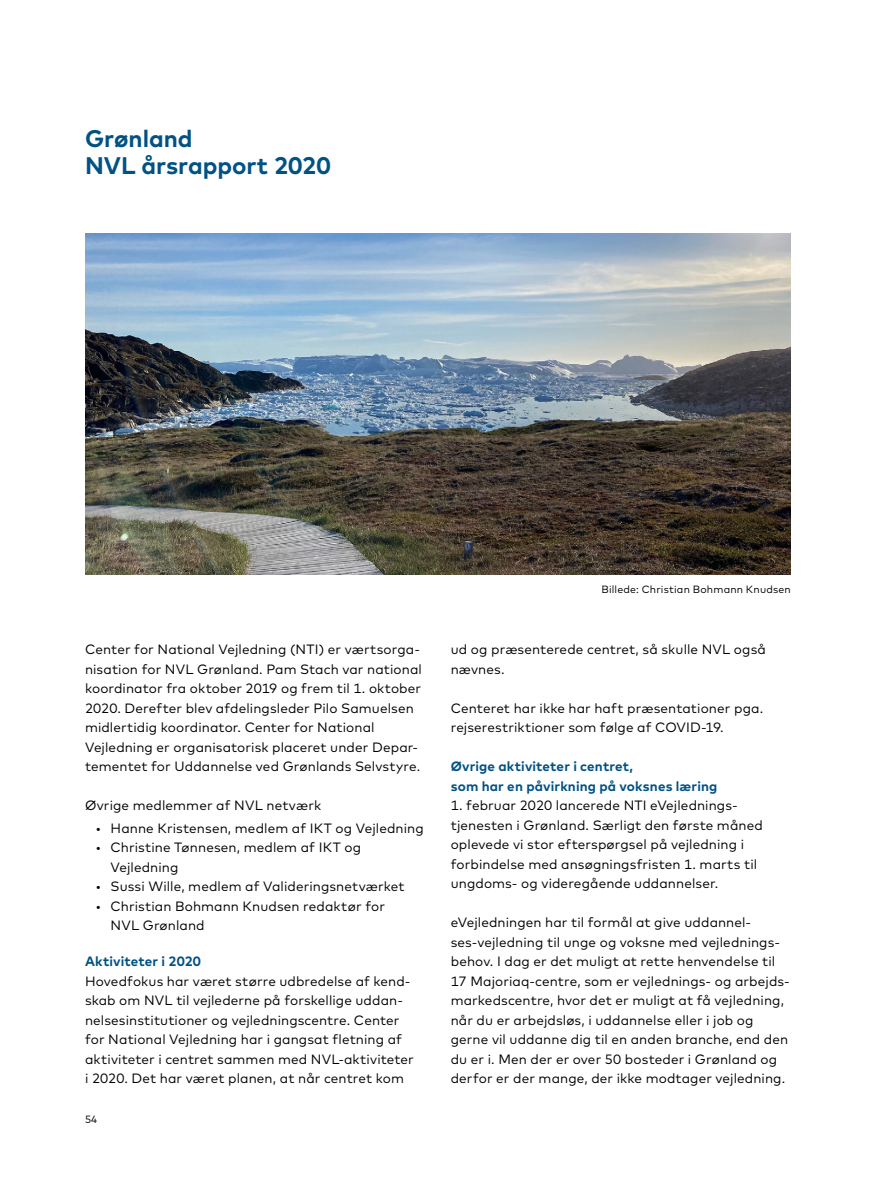
<style>
.page{position:relative;width:893px;height:1191px;background:#fff}
.page>*{position:absolute;margin:0;border:0;box-sizing:border-box;transform-origin:0 0}
.Overskrift_16_17{font:700 24px "Mark OT";color:#005285}
.Brødtekst_9_13{font:13.5px/19.5px "Mark OT";letter-spacing:.01em;color:#000}
.Mellemrubrik_9_13{font:700 13.5px/19.5px "Mark OT";letter-spacing:.01em;color:#005285}
.Bildtext{font:10.5px "Mark OT";letter-spacing:.015em;color:#000}
</style>
<div class="page">
<img style="left:85px;top:234px;width:706px;height:341px">
<h2 class="Overskrift_16_17" style="left:85px;top:122px;width:109px">Grønland</h2>
<h2 class="Overskrift_16_17" style="left:85px;top:149px;width:247px">NVL årsrapport 2020</h2>
<p class="Brødtekst_9_13" style="left:85px;top:639px;width:338px">Center for National Vejledning (NTI) er værtsorga&shy;nisation for NVL Grønland. Pam Stach var national koordinator fra oktober 2019 og frem til 1. oktober 2020. Derefter blev afdelingsleder Pilo Samuelsen midlertidig koordinator. Center for National Vejledning er organisatorisk placeret under Depar&shy;tementet for Uddannelse ved Grønlands Selvstyre.</p>
<p class="Brødtekst_9_13" style="left:85px;top:795px;width:238px">Øvrige medlemmer af NVL netværk</p>
<p class="Brødtekst_9_13" style="left:96px;top:818px;width:330px">• Hanne Kristensen, medlem af IKT og Vejledning</p>
<p class="Brødtekst_9_13" style="left:111px;top:837px;width:252px;text-indent:-15px">• Christine Tønnesen, medlem af IKT og<br>Vejledning</p>
<p class="Brødtekst_9_13" style="left:96px;top:876px;width:311px">• Sussi Wille, medlem af Valideringsnetværket</p>
<p class="Brødtekst_9_13" style="left:111px;top:896px;width:276px;text-indent:-15px">• Christian Bohmann Knudsen redaktør for<br>NVL Grønland</p>
<p class="Mellemrubrik_9_13" style="left:85px;top:951px;width:118px">Aktiviteter i 2020</p>
<p class="Brødtekst_9_13" style="left:85px;top:971px;width:330px">Hovedfokus har været større udbredelse af kend&shy;skab om NVL til vejlederne på forskellige uddan&shy;nelsesinstitutioner og vejledningscentre. Center for National Vejledning har i gangsat fletning af aktiviteter i centret sammen med NVL-aktiviteter i 2020. Det har været planen, at når centret kom</p>
<p class="Bildtext" style="left:85px;top:1112px;width:14px">54</p>
<p class="Bildtext" style="left:601px;top:582px;width:191px">Billede: Christian Bohmann Knudsen</p>
<p class="Brødtekst_9_13" style="left:451px;top:639px;width:317px">ud og præsenterede centret, så skulle NVL også nævnes.</p>
<p class="Brødtekst_9_13" style="left:451px;top:698px;width:314px">Centeret har ikke har haft præsentationer pga. rejserestriktioner som følge af COVID-19.</p>
<p class="Mellemrubrik_9_13" style="left:451px;top:756px;width:268px">Øvrige aktiviteter i centret,<br>som har en påvirkning på voksnes læring</p>
<p class="Brødtekst_9_13" style="left:451px;top:795px;width:314px">1. februar 2020 lancerede NTI eVejlednings&shy;tjenesten i Grønland. Særligt den første måned oplevede vi stor efterspørgsel på vejledning i forbindelse med ansøgningsfristen 1. marts til ungdoms- og videregående uddannelser.</p>
<p class="Brødtekst_9_13" style="left:451px;top:912px;width:341px">eVejledningen har til formål at give uddannel&shy;ses-vejledning til unge og voksne med vejlednings&shy;behov. I dag er det muligt at rette henvendelse til 17 Majoriaq-centre, som er vejlednings- og arbejds&shy;markedscentre, hvor det er muligt at få vejledning, når du er arbejdsløs, i uddannelse eller i job og gerne vil uddanne dig til en anden branche, end den du er i. Men der er over 50 bosteder i Grønland og derfor er der mange, der ikke modtager vejledning.</p>
</div>
